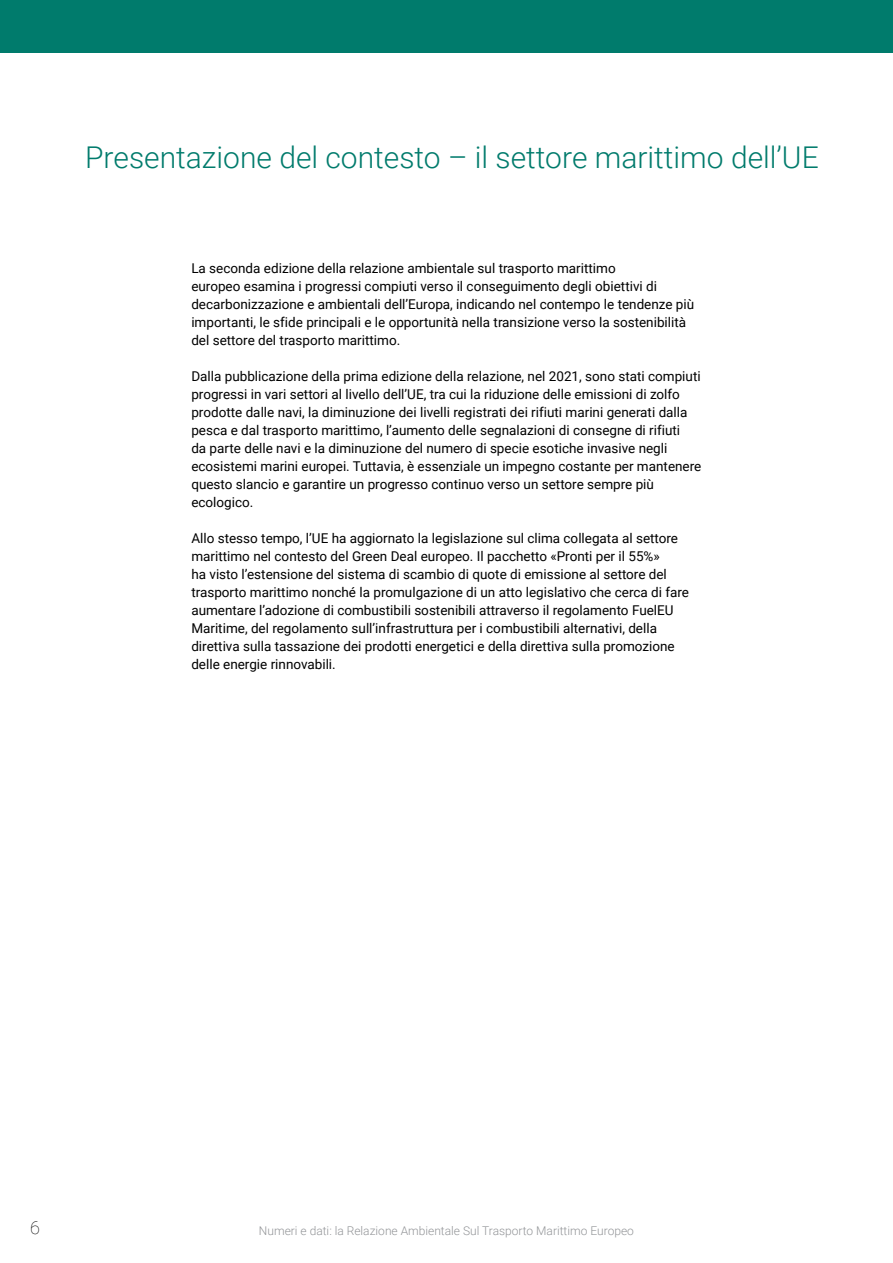
<style>
.page{position:relative;width:893px;height:1263px;background:#fff}
.page>*{position:absolute;margin:0;border:0;box-sizing:border-box;transform-origin:0 0}
.t1{font:300 30px "Roboto";color:#007b6c}
.t2{font:100 18px "Roboto";color:#000}
.t3{font:13.5px/18px "Roboto";color:#000}
.t4{font:300 12px "Roboto";color:#939598}
</style>
<div class="page">
<div style="left:0;top:0;width:893px;height:53px;background:#007b6c"></div>
<h1 class="t1" style="left:85px;top:136px;width:735px">Presentazione del contesto – il settore marittimo dell’UE</h1>
<p class="t3" style="left:191px;top:259px;width:504px">La seconda edizione della relazione ambientale sul trasporto marittimo<br>europeo esamina i progressi compiuti verso il conseguimento degli obiettivi di decarbonizzazione e ambientali dell’Europa, indicando nel contempo le tendenze più importanti, le sfide principali e le opportunità nella transizione verso la sostenibilità del settore del trasporto marittimo.</p>
<p class="t3" style="left:191px;top:367px;width:511px">Dalla pubblicazione della prima edizione della relazione, nel 2021, sono stati compiuti progressi in vari settori al livello dell’UE, tra cui la riduzione delle emissioni di zolfo prodotte dalle navi, la diminuzione dei livelli registrati dei rifiuti marini generati dalla pesca e dal trasporto marittimo, l’aumento delle segnalazioni di consegne di rifiuti<br>da parte delle navi e la diminuzione del numero di specie esotiche invasive negli ecosistemi marini europei. Tuttavia, è essenziale un impegno costante per mantenere questo slancio e garantire un progresso continuo verso un settore sempre più ecologico.</p>
<p class="t3" style="left:191px;top:529px;width:499px">Allo stesso tempo, l’UE ha aggiornato la legislazione sul clima collegata al settore marittimo nel contesto del Green Deal europeo. Il pacchetto «Pronti per il 55%»<br>ha visto l’estensione del sistema di scambio di quote di emissione al settore del trasporto marittimo nonché la promulgazione di un atto legislativo che cerca di fare aumentare l’adozione di combustibili sostenibili attraverso il regolamento FuelEU Maritime, del regolamento sull’infrastruttura per i combustibili alternativi, della direttiva sulla tassazione dei prodotti energetici e della direttiva sulla promozione delle energie rinnovabili.</p>
<h2 class="t2" style="left:30px;top:1214px;width:11px">6</h2>
<p class="t4" style="left:259px;top:1223px;width:376px">Numeri e dati: la Relazione Ambientale Sul Trasporto Marittimo Europeo</p>
</div>
